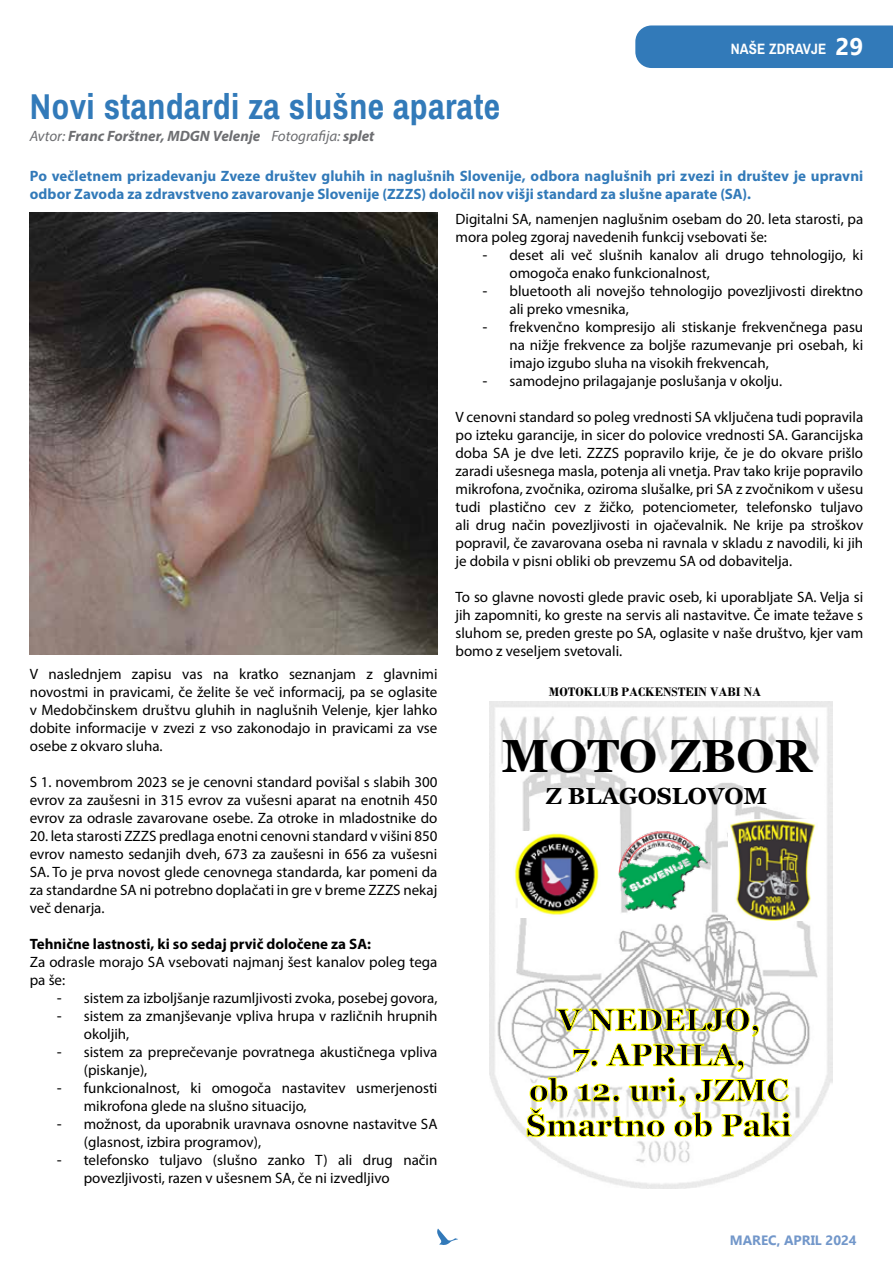
<style>
.page{position:relative;width:893px;height:1263px;background:#fff}
.page>*{position:absolute;margin:0;border:0;box-sizing:border-box;transform-origin:0 0}
.t1{font:700 46.5px "Georgia";color:#000}
.t2{font:700 36px "Archivo Narrow";letter-spacing:.01em;color:#327ab9}
.t3{font:700 24px "Gadugi";color:#fff}
.t4{font:700 23.25px "Georgia";color:#000}
.t5{font:15px/18px "Myriad Pro";color:#000}
.t6{font:700 15px/18px "Myriad Pro";letter-spacing:.005em;color:#327ab9}
.t7{font:italic 700 15px "Myriad Pro";color:#6d6e71}
.t8{font:700 15px "Myriad Pro";color:#000}
.t9{font:700 15px "Archivo Narrow";letter-spacing:.01em;color:#fff}
.t10{font:700 13.5px "Gadugi";color:#7297ca}
.t11{font:700 12.9px "Bodoni";color:#000}
.s1{font-weight:400}
.s2{font-family:"Calibri";font-size:16.5px}
</style>
<div class="page">
<div style="left:635px;top:25px;width:258px;height:43px;background:#327ab9"></div>
<svg style="left:437px;top:1228px;width:21px;height:17px"></svg>
<img style="left:30px;top:213px;width:407px;height:441px">
<img style="left:490px;top:701px;width:342px;height:488px">
<svg style="left:555px;top:1008px;width:204px;height:29px"></svg>
<svg style="left:526px;top:1043px;width:266px;height:95px"></svg>
<img style="left:618px;top:829px;width:92px;height:83px">
<img style="left:511px;top:832px;width:90px;height:86px">
<img style="left:729px;top:820px;width:88px;height:101px">
<p class="t9" style="left:731px;top:39px;width:97px">NAŠE ZDRAVJE</p>
<h3 class="t3" style="left:835px;top:33px;width:29px">29</h3>
<h2 class="t2" style="left:30px;top:84px;width:472px">Novi standardi za slušne aparate</h2>
<p class="t7" style="left:30px;top:126px;width:346px"><span class="s1">Avtor:</span> Franc Forštner, MDGN Velenje <span class="s1">Fotografija:</span> splet</p>
<p class="t6" style="left:30px;top:166px;width:835px">Po večletnem prizadevanju Zveze društev gluhih in naglušnih Slovenije, odbora naglušnih pri zvezi in društev je upravni odbor Zavoda za zdravstveno zavarovanje Slovenije (ZZZS) določil nov višji standard za slušne aparate (SA).</p>
<p class="t5" style="left:30px;top:665px;width:409px;text-align:justify">V naslednjem zapisu vas na kratko seznanjam z glavnimi novostmi in pravicami, če želite še več informacij, pa se oglasite v Medobčinskem društvu gluhih in naglušnih Velenje, kjer lahko dobite informacije v zvezi z vso zakonodajo in pravicami za vse osebe z okvaro sluha.</p>
<p class="t5" style="left:30px;top:773px;width:409px;text-align:justify">S 1. novembrom 2023 se je cenovni standard povišal s slabih 300 evrov za zaušesni in 315 evrov za vušesni aparat na enotnih 450 evrov za odrasle zavarovane osebe. Za otroke in mladostnike do</p>
<p class="t5" style="left:30px;top:827px;width:409px;text-align:justify">20. leta starosti ZZZS predlaga enotni cenovni standard v višini 850 evrov namesto sedanjih dveh, 673 za zaušesni in 656 za vušesni SA. To je prva novost glede cenovnega standarda, kar pomeni da za standardne SA ni potrebno doplačati in gre v breme ZZZS nekaj več denarja.</p>
<p class="t8" style="left:30px;top:934px;width:343px">Tehnične lastnosti, ki so sedaj prvič določene za SA:</p>
<p class="t5" style="left:30px;top:953px;width:409px">Za odrasle morajo SA vsebovati najmanj šest kanalov poleg tega pa še:</p>
<p class="t5" style="left:57px;top:989px;width:382px"><span class="s2">-</span> sistem za izboljšanje razumljivosti zvoka, posebej govora,</p>
<p class="t5" style="left:84px;top:1007px;width:355px;text-indent:-27px"><span class="s2">-</span> sistem za zmanjševanje vpliva hrupa v različnih hrupnih okoljih,</p>
<p class="t5" style="left:84px;top:1043px;width:355px;text-indent:-27px"><span class="s2">-</span> sistem za preprečevanje povratnega akustičnega vpliva (piskanje),</p>
<p class="t5" style="left:84px;top:1079px;width:355px;text-indent:-27px"><span class="s2">-</span> funkcionalnost, ki omogoča nastavitev usmerjenosti mikrofona glede na slušno situacijo,</p>
<p class="t5" style="left:84px;top:1115px;width:355px;text-indent:-27px"><span class="s2">-</span> možnost, da uporabnik uravnava osnovne nastavitve SA (glasnost, izbira programov),</p>
<p class="t5" style="left:84px;top:1151px;width:355px;text-indent:-27px"><span class="s2">-</span> telefonsko tuljavo (slušno zanko T) ali drug način povezljivosti, razen v ušesnem SA, če ni izvedljivo</p>
<p class="t5" style="left:455px;top:210px;width:409px">Digitalni SA, namenjen naglušnim osebam do 20. leta starosti, pa mora poleg zgoraj navedenih funkcij vsebovati še:</p>
<p class="t5" style="left:509px;top:246px;width:355px;text-indent:-27px"><span class="s2">-</span> deset ali več slušnih kanalov ali drugo tehnologijo, ki omogoča enako funkcionalnost,</p>
<p class="t5" style="left:509px;top:282px;width:355px;text-indent:-27px"><span class="s2">-</span> bluetooth ali novejšo tehnologijo povezljivosti direktno ali preko vmesnika,</p>
<p class="t5" style="left:509px;top:318px;width:355px;text-align:justify;text-indent:-27px"><span class="s2">-</span> frekvenčno kompresijo ali stiskanje frekvenčnega pasu na nižje frekvence za boljše razumevanje pri osebah, ki imajo izgubo sluha na visokih frekvencah,</p>
<p class="t5" style="left:482px;top:372px;width:301px"><span class="s2">-</span> samodejno prilagajanje poslušanja v okolju.</p>
<p class="t5" style="left:455px;top:408px;width:409px;text-align:justify">V cenovni standard so poleg vrednosti SA vključena tudi popravila po izteku garancije, in sicer do polovice vrednosti SA. Garancijska doba SA je dve leti. ZZZS popravilo krije, če je do okvare prišlo zaradi ušesnega masla, potenja ali vnetja. Prav tako krije popravilo mikrofona, zvočnika, oziroma slušalke, pri SA z zvočnikom v ušesu tudi plastično cev z žičko, potenciometer, telefonsko tuljavo ali drug način povezljivosti in ojačevalnik. Ne krije pa stroškov popravil, če zavarovana oseba ni ravnala v skladu z navodili, ki jih je dobila v pisni obliki ob prevzemu SA od dobavitelja.</p>
<p class="t5" style="left:455px;top:588px;width:409px;text-align:justify">To so glavne novosti glede pravic oseb, ki uporabljate SA. Velja si jih zapomniti, ko greste na servis ali nastavitve. Če imate težave s sluhom se, preden greste po SA, oglasite v naše društvo, kjer vam bomo z veseljem svetovali.</p>
<p class="t11" style="left:549px;top:684px;width:214px">MOTOKLUB PACKENSTEIN VABI NA</p>
<h1 class="t1" style="left:502px;top:726px;width:311px">MOTO ZBOR</h1>
<h3 class="t4" style="left:546px;top:780px;width:223px">Z BLAGOSLOVOM</h3>
<p class="t10" style="left:730px;top:1232px;width:128px">MAREC, APRIL 2024</p>
</div>
